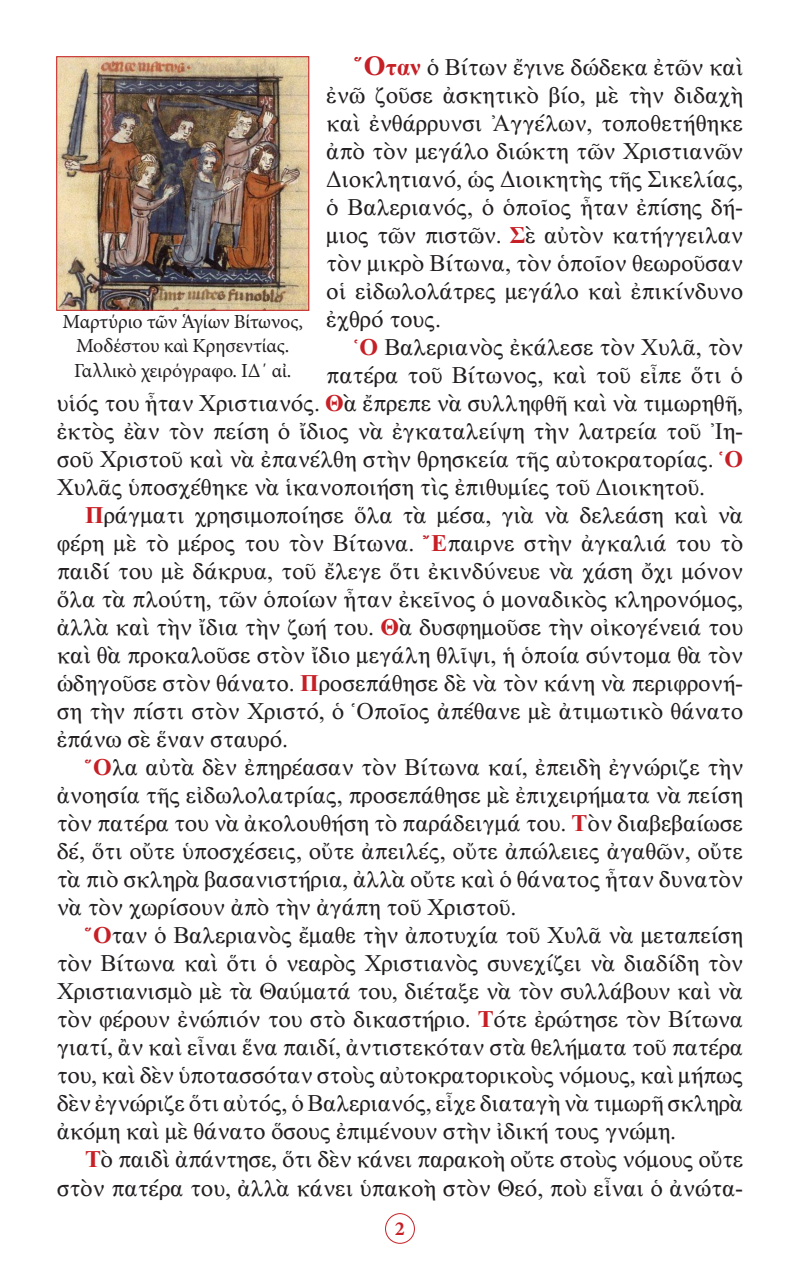
<style>
.page{position:relative;width:800px;height:1270px;background:#fff}
.page>*{position:absolute;margin:0;border:0;box-sizing:border-box;transform-origin:0 0}
.t1{font:24px/28px "CTOS New Times Roman Test 1";letter-spacing:-.01em;color:#231f20;text-align:justify}
.t2{font:20px/24px "Minion Pro";letter-spacing:-.01em;color:#231f20;text-align:center}
.t3{font:700 20px "Minion Pro";color:#c62026}
.s1{font-family:"CTOS New Times Bold Test 1";font-size:28px;color:#c62026}
.s2{font-family:"CTOS New Times Bold Test 1";color:#c62026}
</style>
<div class="page">
<div style="left:385px;top:1213px;width:30px;height:31px;border:1px solid #c62026;border-radius:50%"></div>
<img style="left:58px;top:58px;width:249px;height:251px">
<div style="left:56px;top:56px;width:253px;height:255px;border:1px solid #c62026"></div>
<p class="t1" style="left:326px;top:53px;width:419px;text-indent:28px"><span class="s1">Ὅ</span><span class="s2">ταν</span> ὁ Βίτων ἔγινε δώδεκα ἐτῶν καὶ ἐνῶ ζοῦσε ἀσκητικὸ βίο, μὲ τὴν διδαχὴ καὶ ἐνθάρρυνσι Ἀγγέλων, τοποθετήθηκε ἀπὸ τὸν μεγάλο διώκτη τῶν Χριστιανῶν Διοκλητιανό, ὡς Διοικητὴς τῆς Σικελίας, ὁ Βαλεριανός, ὁ ὁποῖος ἦταν ἐπίσης δή&shy;μιος τῶν πιστῶν. <span class="s2">Σ</span>ὲ αὐτὸν κατήγγειλαν τὸν μικρὸ Βίτωνα, τὸν ὁποῖον θεωροῦσαν οἱ εἰδωλολάτρες μεγάλο καὶ ἐπικίνδυνο ἐχθρό τους.</p>
<p class="t1" style="left:355px;top:333px;width:390px"><span class="s2">Ὁ</span> Βαλεριανὸς ἐκάλεσε τὸν Χυλᾶ, τὸν</p>
<p class="t1" style="left:326px;top:361px;width:418px">πατέρα τοῦ Βίτωνος, καὶ τοῦ εἶπε ὅτι ὁ</p>
<p class="t1" style="left:57px;top:389px;width:688px">υἱός του ἦταν Χριστιανός. <span class="s2">Θ</span>ὰ ἔπρεπε νὰ συλληφθῆ καὶ νὰ τιμωρηθῆ,</p>
<p class="t1" style="left:57px;top:417px;width:688px">ἐκτὸς ἐὰν τὸν πείση ὁ ἴδιος νὰ ἐγκαταλείψη τὴν λατρεία τοῦ Ἰη-</p>
<p class="t1" style="left:57px;top:445px;width:688px">σοῦ Χριστοῦ καὶ νὰ ἐπανέλθη στὴν θρησκεία τῆς αὐτοκρατορίας. <span class="s2">Ὁ</span></p>
<p class="t1" style="left:57px;top:473px;width:650px">Χυλᾶς ὑποσχέθηκε νὰ ἱκανοποιήση τὶς ἐπιθυμίες τοῦ Διοικητοῦ.</p>
<p class="t1" style="left:57px;top:501px;width:688px;text-indent:28px"><span class="s2">Π</span>ράγματι χρησιμοποίησε ὅλα τὰ μέσα, γιὰ νὰ δελεάση καὶ νὰ φέρη μὲ τὸ μέρος του τὸν Βίτωνα. <span class="s2">Ἔ</span>παιρνε στὴν ἀγκαλιά του τὸ παιδί του μὲ δάκρυα, τοῦ ἔλεγε ὅτι ἐκινδύνευε νὰ χάση ὄχι μόνον ὅλα τὰ πλούτη, τῶν ὁποίων ἦταν ἐκεῖνος ὁ μοναδικὸς κληρονόμος, ἀλλὰ καὶ τὴν ἴδια τὴν ζωή του. <span class="s2">Θ</span>ὰ δυσφημοῦσε τὴν οἰκογένειά του καὶ θὰ προκαλοῦσε στὸν ἴδιο μεγάλη θλῖψι, ἡ ὁποία σύντομα θὰ τὸν ὡδηγοῦσε στὸν θάνατο. <span class="s2">Π</span>ροσεπάθησε δὲ νὰ τὸν κάνη νὰ περιφρονή&shy;ση τὴν πίστι στὸν Χριστό, ὁ Ὁποῖος ἀπέθανε μὲ ἀτιμωτικὸ θάνατο ἐπάνω σὲ ἕναν σταυρό.</p>
<p class="t1" style="left:57px;top:753px;width:688px;text-indent:28px"><span class="s2">Ὅ</span>λα αὐτὰ δὲν ἐπηρέασαν τὸν Βίτωνα καί, ἐπειδὴ ἐγνώριζε τὴν ἀνοησία τῆς εἰδωλολατρίας, προσεπάθησε μὲ ἐπιχειρήματα νὰ πείση τὸν πατέρα του νὰ ἀκολουθήση τὸ παράδειγμά του. <span class="s2">Τ</span>ὸν διαβεβαίωσε δέ, ὅτι οὔτε ὑποσχέσεις, οὔτε ἀπειλές, οὔτε ἀπώλειες ἀγαθῶν, οὔτε τὰ πιὸ σκληρὰ βασανιστήρια, ἀλλὰ οὔτε καὶ ὁ θάνατος ἦταν δυνατὸν νὰ τὸν χωρίσουν ἀπὸ τὴν ἀγάπη τοῦ Χριστοῦ.</p>
<p class="t1" style="left:57px;top:921px;width:688px;text-indent:28px"><span class="s2">Ὅ</span>ταν ὁ Βαλεριανὸς ἔμαθε τὴν ἀποτυχία τοῦ Χυλᾶ νὰ μεταπείση τὸν Βίτωνα καὶ ὅτι ὁ νεαρὸς Χριστιανὸς συνεχίζει νὰ διαδίδη τὸν Χριστιανισμὸ μὲ τὰ Θαύματά του, διέταξε νὰ τὸν συλλάβουν καὶ νὰ τὸν φέρουν ἐνώπιόν του στὸ δικαστήριο. <span class="s2">Τ</span>ότε ἐρώτησε τὸν Βίτωνα γιατί, ἂν καὶ εἶναι ἕνα παιδί, ἀντιστεκόταν στὰ θελήματα τοῦ πατέρα του, καὶ δὲν ὑποτασσόταν στοὺς αὐτοκρατορικοὺς νόμους, καὶ μήπως δὲν ἐγνώριζε ὅτι αὐτός, ὁ Βαλεριανός, εἶχε διαταγὴ νὰ τιμωρῆ σκληρὰ ἀκόμη καὶ μὲ θάνατο ὅσους ἐπιμένουν στὴν ἰδική τους γνώμη.</p>
<p class="t1" style="left:57px;top:1145px;width:688px;text-align:right"><span class="s2">Τ</span>ὸ παιδὶ ἀπάντησε, ὅτι δὲν κάνει παρακοὴ οὔτε στοὺς νόμους οὔτε στὸν πατέρα του, ἀλλὰ κάνει ὑπακοὴ στὸν Θεό, ποὺ εἶναι ὁ ἀνώτα-</p>
<p class="t2" style="left:63px;top:310px;width:242px">Μαρτύριο τῶν Ἁγίων Βίτωνος,<br>Μοδέστου καὶ Κρησεντίας.<br>Γαλλικὸ χειρόγραφο. ΙΔ΄ αἰ.</p>
<p class="t3" style="left:395px;top:1215px;width:11px">2</p>
</div>
